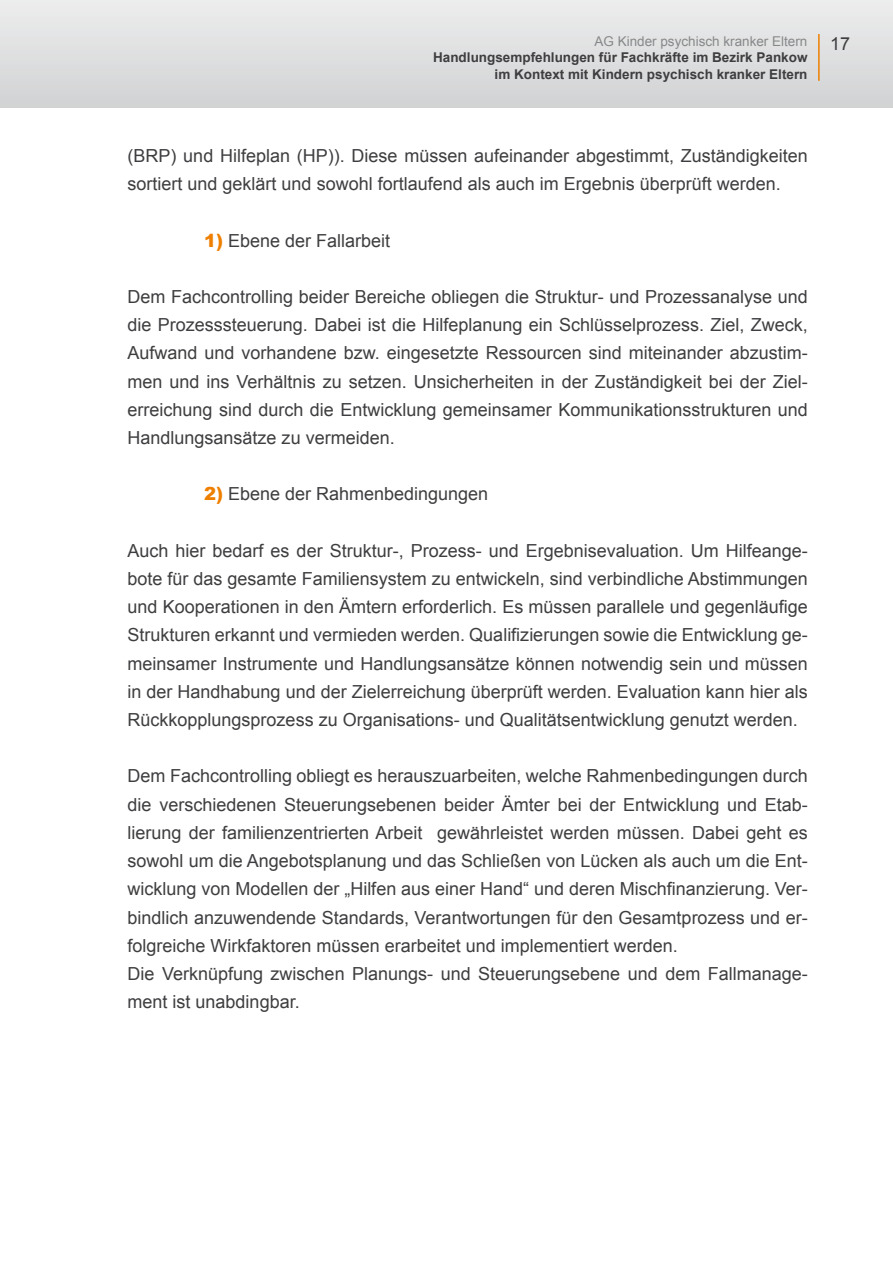
<style>
.page{position:relative;width:893px;height:1263px;background:#fff}
.page>*{position:absolute;margin:0;border:0;box-sizing:border-box;transform-origin:0 0}
.t1{font:18px/28.2px "Arial";color:#3e3d40}
.t2{font:700 13.5px/16.2px "Arial";color:#3e3d40;text-align:right}
.t3{font:13.5px "Arial";color:#87888a}
.s1{font-weight:900;color:#ee7f00}
</style>
<div class="page">
<div style="left:0;top:0;width:893px;height:107px;background:linear-gradient(to right,#dfe0e1,#dfe0e1)"></div>
<hr style="left:818px;top:34px;width:2px;height:47px;background:#ee7f00">
<p class="t3" style="left:594px;top:33px;width:215px">AG Kinder psychisch kranker Eltern</p>
<p class="t2" style="left:433px;top:50px;width:376px">Handlungsempfehlungen für Fachkräfte im Bezirk Pankow im Kontext mit Kindern psychisch kranker Eltern</p>
<p class="t1" style="left:830px;top:29px;width:22px">17</p>
<p class="t1" style="left:128px;top:142px;width:682px">(BRP) und Hilfeplan (HP)). Diese müssen aufeinander abgestimmt, Zuständigkeiten sortiert und geklärt und sowohl fortlaufend als auch im Ergebnis überprüft werden.</p>
<p class="t1" style="left:204px;top:226px;width:188px"><span class="s1">1)</span> Ebene der Fallarbeit</p>
<p class="t1" style="left:128px;top:283px;width:682px;text-align:justify">Dem Fachcontrolling beider Bereiche obliegen die Struktur- und Prozessanalyse und die Prozesssteuerung. Dabei ist die Hilfeplanung ein Schlüsselprozess. Ziel, Zweck, Aufwand und vorhandene bzw. eingesetzte Ressourcen sind miteinander abzustim&shy;men und ins Verhältnis zu setzen. Unsicherheiten in der Zuständigkeit bei der Ziel&shy;erreichung sind durch die Entwicklung gemeinsamer Kommunikationsstrukturen und Handlungsansätze zu vermeiden.</p>
<p class="t1" style="left:204px;top:480px;width:286px"><span class="s1">2)</span> Ebene der Rahmenbedingungen</p>
<p class="t1" style="left:128px;top:537px;width:682px;text-align:justify">Auch hier bedarf es der Struktur-, Prozess- und Ergebnisevaluation. Um Hilfeange&shy;bote für das gesamte Familiensystem zu entwickeln, sind verbindliche Abstimmungen und Kooperationen in den Ämtern erforderlich. Es müssen parallele und gegenläufige Strukturen erkannt und vermieden werden. Qualifizierungen sowie die Entwicklung ge&shy;meinsamer Instrumente und Handlungsansätze können notwendig sein und müssen in der Handhabung und der Zielerreichung überprüft werden. Evaluation kann hier als Rückkopplungsprozess zu Organisations- und Qualitätsentwicklung genutzt werden.</p>
<p class="t1" style="left:128px;top:762px;width:682px">Dem Fachcontrolling obliegt es herauszuarbeiten, welche Rahmenbedingungen durch die verschiedenen Steuerungsebenen beider Ämter bei der Entwicklung und Etab&shy;lierung der familienzentrierten Arbeit gewährleistet werden müssen. Dabei geht es sowohl um die Angebotsplanung und das Schließen von Lücken als auch um die Ent&shy;wicklung von Modellen der „Hilfen aus einer Hand“ und deren Mischfinanzierung. Ver&shy;bindlich anzuwendende Standards, Verantwortungen für den Gesamtprozess und er&shy;folgreiche Wirkfaktoren müssen erarbeitet und implementiert werden.<br>Die Verknüpfung zwischen Planungs- und Steuerungsebene und dem Fallmanage&shy;ment ist unabdingbar.</p>
</div>
